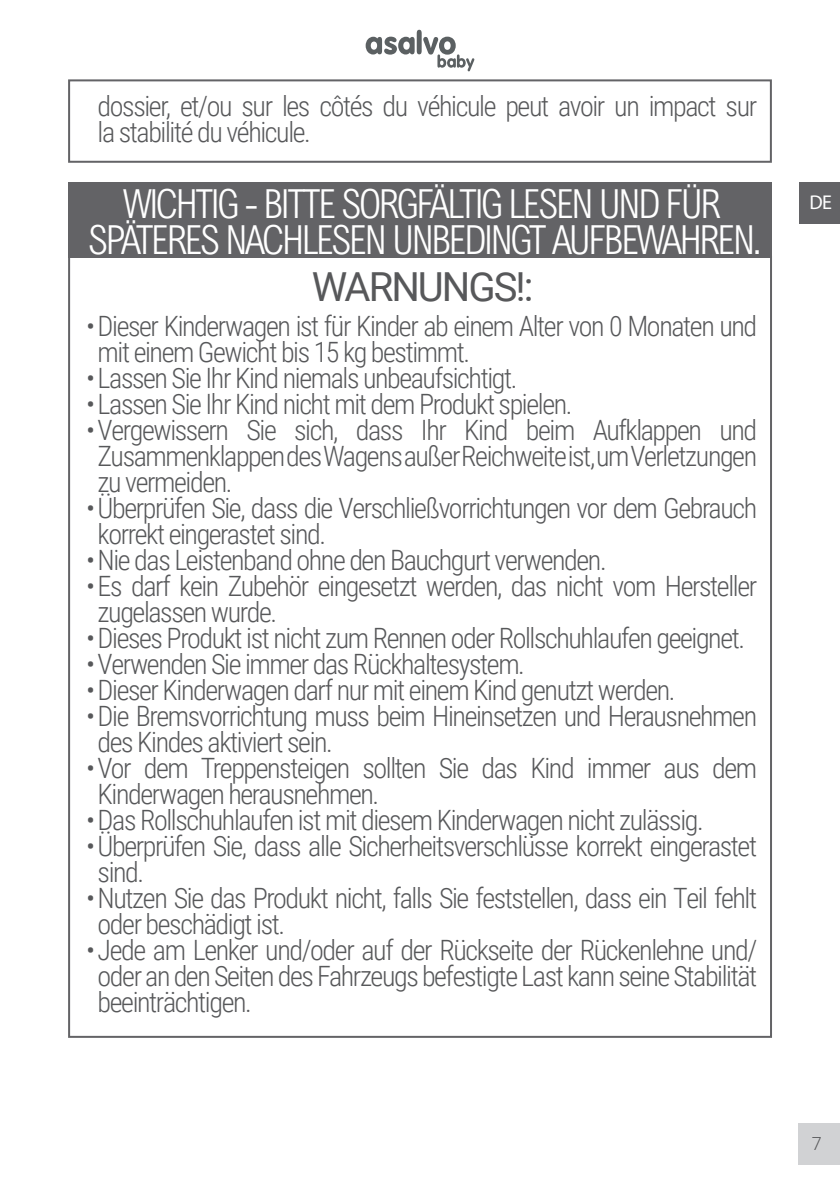
<style>
.page{position:relative;width:840px;height:1191px;background:#fff}
.page>*{position:absolute;margin:0;border:0;box-sizing:border-box;transform-origin:0 0}
.t1{font:300 40px/36px "Arial Nova Cond";letter-spacing:-.06em;color:#fff;text-align:center}
.t2{font:40px "Roboto";letter-spacing:-.05em;color:#57585a}
.t3{font:300 28px/26px "Roboto Condensed";letter-spacing:-.05em;color:#57585a}
.t4{font:20px "Myriad Pro";color:#fff}
.t5{font:300 18px "Roboto";color:#57585a}
</style>
<div class="page">
<div style="left:797px;top:1123px;width:42px;height:41px;background:#d1d2d4"></div>
<svg style="left:365px;top:30px;width:109px;height:41px"></svg>
<div style="left:68px;top:79px;width:703px;height:84px;border:2px solid #636366"></div>
<div style="left:799px;top:182px;width:40px;height:42px;background:#636366"></div>
<div style="left:68px;top:182px;width:703px;height:76px;background:#636366"></div>
<p class="t3" style="left:98px;top:92px;width:660px">dossier, et/ou sur les côtés du véhicule peut avoir un impact sur la stabilité du véhicule.</p>
<h1 class="t1" style="left:88px;top:185px;width:674px">WICHTIG - BITTE SORGFÄLTIG LESEN UND FÜR<br>SPÄTERES NACHLESEN UNBEDINGT AUFBEWAHREN.</h1>
<h1 class="t2" style="left:312px;top:259px;width:223px">WARNUNGS!:</h1>
<p class="t3" style="left:98px;top:312px;width:660px;text-indent:-11px">•Dieser Kinderwagen ist für Kinder ab einem Alter von 0 Monaten und mit einem Gewicht bis 15 kg bestimmt.</p>
<p class="t3" style="left:86px;top:364px;width:432px">•Lassen Sie Ihr Kind niemals unbeaufsichtigt.</p>
<p class="t3" style="left:86px;top:390px;width:487px">•Lassen Sie Ihr Kind nicht mit dem Produkt spielen.</p>
<p class="t3" style="left:98px;top:416px;width:660px;text-align:justify;text-indent:-11px">•Vergewissern Sie sich, dass Ihr Kind beim Aufklappen und Zusammenklappen des Wagens außer Reichweite ist, um Verletzungen zu vermeiden.</p>
<p class="t3" style="left:98px;top:494px;width:660px;text-indent:-11px">•Überprüfen Sie, dass die Verschließvorrichtungen vor dem Gebrauch korrekt eingerastet sind.</p>
<p class="t3" style="left:86px;top:546px;width:521px">•Nie das Leistenband ohne den Bauchgurt verwenden.</p>
<p class="t3" style="left:98px;top:572px;width:660px;text-indent:-11px">•Es darf kein Zubehör eingesetzt werden, das nicht vom Hersteller zugelassen wurde.</p>
<p class="t3" style="left:86px;top:624px;width:660px">•Dieses Produkt ist nicht zum Rennen oder Rollschuhlaufen geeignet.</p>
<p class="t3" style="left:86px;top:650px;width:440px">•Verwenden Sie immer das Rückhaltesystem.</p>
<p class="t3" style="left:86px;top:676px;width:590px">•Dieser Kinderwagen darf nur mit einem Kind genutzt werden.</p>
<p class="t3" style="left:98px;top:702px;width:660px;text-indent:-11px">•Die Bremsvorrichtung muss beim Hineinsetzen und Herausnehmen des Kindes aktiviert sein.</p>
<p class="t3" style="left:98px;top:754px;width:660px;text-indent:-11px">•Vor dem Treppensteigen sollten Sie das Kind immer aus dem<br>Kinderwagen herausnehmen.</p>
<p class="t3" style="left:86px;top:806px;width:618px">•Das Rollschuhlaufen ist mit diesem Kinderwagen nicht zulässig.</p>
<p class="t3" style="left:98px;top:832px;width:660px;text-indent:-11px">•Überprüfen Sie, dass alle Sicherheitsverschlüsse korrekt eingerastet sind.</p>
<p class="t3" style="left:98px;top:884px;width:660px;text-indent:-11px">•Nutzen Sie das Produkt nicht, falls Sie feststellen, dass ein Teil fehlt oder beschädigt ist.</p>
<p class="t3" style="left:98px;top:936px;width:661px;text-align:justify;text-indent:-11px">•Jede am Lenker und/oder auf der Rückseite der Rückenlehne und/ oder an den Seiten des Fahrzeugs befestigte Last kann seine Stabilität beeinträchtigen.</p>
<p class="t4" style="left:808px;top:190px;width:24px">DE</p>
<p class="t5" style="left:811px;top:1130px;width:11px">7</p>
</div>
